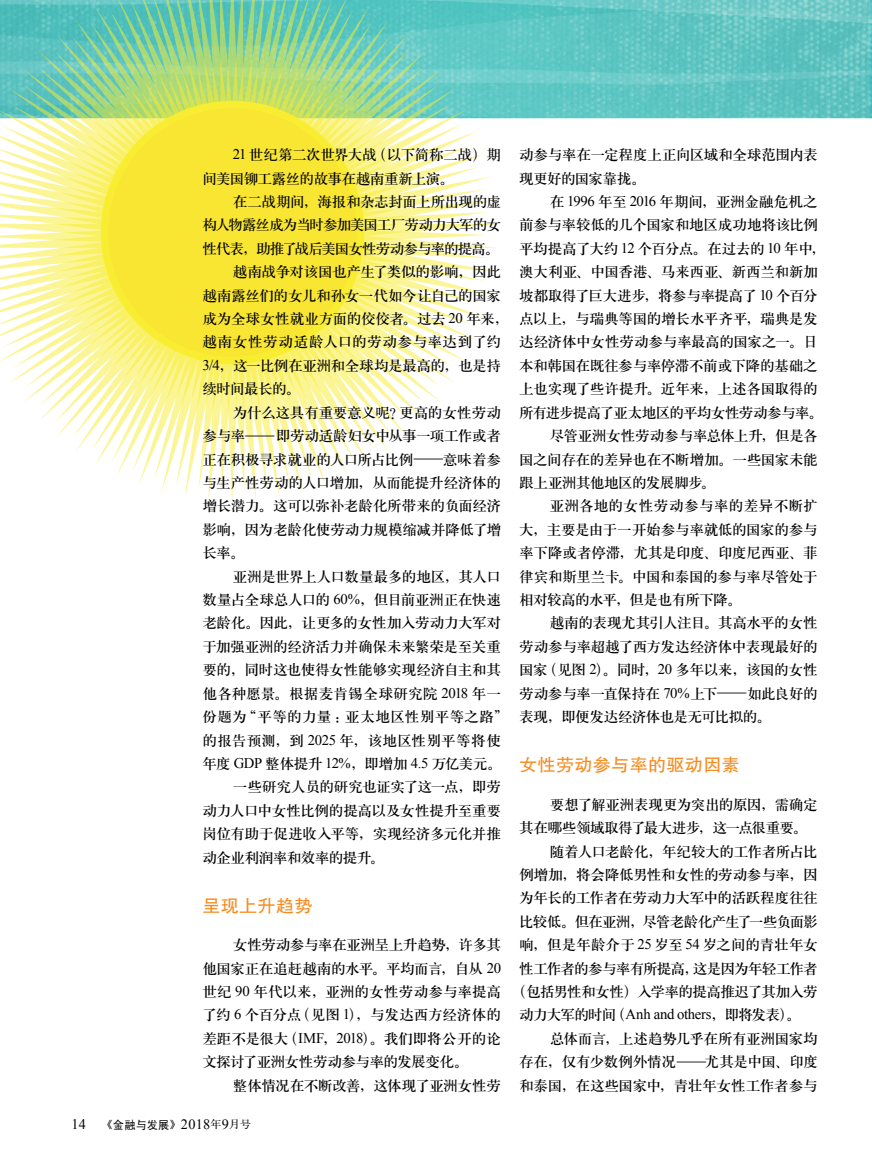
<style>
.page{position:relative;width:872px;height:1170px;background:#fff}
.page>*{position:absolute;margin:0;border:0;box-sizing:border-box;transform-origin:0 0}
.t1{font:17.7px "FZHTK GBK1 0";letter-spacing:.02em;color:#f68b1e}
.t2{font:14.7px/23.4px "H Ya 3 gj";letter-spacing:-.035em;color:#000}
.t3{font:14.7px "H Ya 3 gj";letter-spacing:-.055em;color:#000}
.t4{font:14.7px "H Ya 3 gj";letter-spacing:-.065em;color:#000}
.t5{font:14.7px "H Ya 3 gj";letter-spacing:-.06em;color:#000}
.t6{font:14.7px "H Ya 3 gj";letter-spacing:.025em;color:#000}
.t7{font:14.7px "H Ya 3 gj";letter-spacing:.015em;color:#000}
.t8{font:14.7px "H Ya 3 gj";letter-spacing:-.085em;color:#000}
.t9{font:14.7px "H Ya 3 gj";letter-spacing:-.08em;color:#000}
.t10{font:14.7px "H Ya 3 gj";letter-spacing:.005em;color:#000}
.t11{font:14.7px "H Ya 3 gj";letter-spacing:-.01em;color:#000}
.t12{font:11.55px "Sim Hei";color:#000}
.s1{font-family:"Times New Roman"}
.s2{font-size:10.35px}
.s3{font-family:"Times New Roman";font-size:14.55px}
.s4{font-family:"FZHTK GBK1 0";font-size:10.05px}
.s5{font-family:"Times New Roman";font-size:14.25px}
.s6{font-family:"FZS3 K GBK1 0";font-size:10.65px}
</style>
<div class="page">
<img style="left:499px;top:0;width:373px;height:118px">
<svg style="left:184px;top:0;width:315px;height:502px"></svg>
<svg style="left:0;top:0;width:488px;height:492px"></svg>
<p class="t2" style="left:202px;top:143px;width:300px;text-indent:31px"><span class="s1">21</span> 世纪第二次世界大战（以下简称二战）期间美国铆工露丝的故事在越南重新上演。</p>
<p class="t2" style="left:233px;top:190px;width:270px">在二战期间，海报和杂志封面上所出现的虚</p>
<p class="t8" style="left:202px;top:217px;width:300px">构人物露丝成为当时参加美国工厂劳动力大军的女</p>
<p class="t9" style="left:202px;top:241px;width:298px">性代表，助推了战后美国女性劳动参与率的提高。</p>
<p class="t2" style="left:233px;top:260px;width:270px">越南战争对该国也产生了类似的影响，因此</p>
<p class="t2" style="left:202px;top:283px;width:300px">越南露丝们的女儿和孙女一代如今让自己的国家</p>
<p class="t2" style="left:202px;top:307px;width:308px">成为全球女性就业方面的佼佼者。过去 <span class="s1">20</span> 年来，</p>
<p class="t6" style="left:202px;top:334px;width:300px">越南女性劳动适龄人口的劳动参与率达到了约</p>
<p class="t2" style="left:202px;top:354px;width:300px"><span class="s1">3/4</span>，这一比例在亚洲和全球均是最高的，也是持</p>
<p class="t2" style="left:202px;top:377px;width:99px">续时间最长的。</p>
<p class="t2" style="left:233px;top:400px;width:270px">为什么这具有重要意义呢？更高的女性劳动</p>
<p class="t2" style="left:202px;top:424px;width:300px">参与率<span class="s2">—</span>即劳动适龄妇女中从事一项工作或者</p>
<p class="t2" style="left:202px;top:447px;width:300px">正在积极寻求就业的人口所占比例<span class="s2">—</span>意味着参</p>
<p class="t2" style="left:202px;top:471px;width:300px">与生产性劳动的人口增加，从而能提升经济体的</p>
<p class="t2" style="left:202px;top:494px;width:300px">增长潜力。这可以弥补老龄化所带来的负面经济</p>
<p class="t2" style="left:202px;top:517px;width:300px">影响，因为老龄化使劳动力规模缩减并降低了增</p>
<p class="t2" style="left:202px;top:541px;width:44px">长率。</p>
<p class="t2" style="left:233px;top:564px;width:270px">亚洲是世界上人口数量最多的地区，其人口</p>
<p class="t2" style="left:202px;top:588px;width:300px">数量占全球总人口的 <span class="s1">60%</span>，但目前亚洲正在快速</p>
<p class="t2" style="left:202px;top:611px;width:300px">老龄化。因此，让更多的女性加入劳动力大军对</p>
<p class="t2" style="left:202px;top:634px;width:300px">于加强亚洲的经济活力并确保未来繁荣是至关重</p>
<p class="t2" style="left:202px;top:658px;width:300px">要的，同时这也使得女性能够实现经济自主和其</p>
<p class="t10" style="left:202px;top:686px;width:300px">他各种愿景。根据麦肯锡全球研究院 <span class="s1">2018</span> 年一</p>
<p class="t6" style="left:202px;top:709px;width:308px">份题为“平等的力量：亚太地区性别平等之路”</p>
<p class="t7" style="left:202px;top:732px;width:300px">的报告预测，到 <span class="s1">2025</span> 年，该地区性别平等将使</p>
<p class="t3" style="left:202px;top:756px;width:301px">年度 <span class="s1">GDP</span> 整体提升 <span class="s1">12%</span>，即增加 <span class="s1">4.5</span> 万亿美元。</p>
<p class="t2" style="left:233px;top:775px;width:270px">一些研究人员的研究也证实了这一点，即劳</p>
<p class="t2" style="left:202px;top:798px;width:300px">动力人口中女性比例的提高以及女性提升至重要</p>
<p class="t2" style="left:202px;top:822px;width:300px">岗位有助于促进收入平等，实现经济多元化并推</p>
<p class="t2" style="left:202px;top:845px;width:183px">动企业利润率和效率的提升。</p>
<p class="t1" style="left:202px;top:895px;width:112px">呈现上升趋势</p>
<p class="t2" style="left:202px;top:933px;width:300px;text-align:justify;text-indent:31px">女性劳动参与率在亚洲呈上升趋势，许多其他国家正在追赶越南的水平。平均而言，自从 <span class="s1">20</span>世纪 <span class="s1">90</span> 年代以来，亚洲的女性劳动参与率提高了约 <span class="s1">6</span> 个百分点（见图 <span class="s1">1</span>），与发达西方经济体的差距不是很大（<span class="s1">IMF</span>，<span class="s1">2018</span>）。我们即将公开的论文探讨了亚洲女性劳动参与率的发展变化。</p>
<p class="t2" style="left:233px;top:1073px;width:270px">整体情况在不断改善，这体现了亚洲女性劳</p>
<p class="t12" style="left:72px;top:1118px;width:181px"><span class="s3">14</span> <span class="s4">《</span>金融与发展<span class="s4">》</span> <span class="s5">2018</span><span class="s6">年</span><span class="s5">9</span><span class="s6">月号</span></p>
<p class="t2" style="left:519px;top:143px;width:300px">动参与率在一定程度上正向区域和全球范围内表现更好的国家靠拢。</p>
<p class="t11" style="left:550px;top:194px;width:270px">在 <span class="s1">1996</span> 年至 <span class="s1">2016</span> 年期间，亚洲金融危机之</p>
<p class="t2" style="left:519px;top:213px;width:300px">前参与率较低的几个国家和地区成功地将该比例</p>
<p class="t2" style="left:519px;top:237px;width:308px">平均提高了大约 <span class="s1">12</span> 个百分点。在过去的 <span class="s1">10</span> 年中，</p>
<p class="t2" style="left:519px;top:260px;width:300px">澳大利亚、中国香港、马来西亚、新西兰和新加</p>
<p class="t2" style="left:519px;top:283px;width:300px">坡都取得了巨大进步，将参与率提高了 <span class="s1">10</span> 个百分</p>
<p class="t2" style="left:519px;top:307px;width:300px">点以上，与瑞典等国的增长水平齐平，瑞典是发</p>
<p class="t2" style="left:519px;top:330px;width:300px">达经济体中女性劳动参与率最高的国家之一。日</p>
<p class="t2" style="left:519px;top:354px;width:300px">本和韩国在既往参与率停滞不前或下降的基础之</p>
<p class="t2" style="left:519px;top:377px;width:300px">上也实现了些许提升。近年来，上述各国取得的</p>
<p class="t5" style="left:519px;top:405px;width:305px">所有进步提高了亚太地区的平均女性劳动参与率。</p>
<p class="t2" style="left:550px;top:424px;width:270px">尽管亚洲女性劳动参与率总体上升，但是各</p>
<p class="t2" style="left:519px;top:447px;width:300px">国之间存在的差异也在不断增加。一些国家未能</p>
<p class="t2" style="left:519px;top:471px;width:197px">跟上亚洲其他地区的发展脚步。</p>
<p class="t7" style="left:550px;top:498px;width:270px">亚洲各地的女性劳动参与率的差异不断扩</p>
<p class="t2" style="left:519px;top:517px;width:300px">大，主要是由于一开始参与率就低的国家的参与</p>
<p class="t2" style="left:519px;top:541px;width:300px">率下降或者停滞，尤其是印度、印度尼西亚、菲</p>
<p class="t2" style="left:519px;top:564px;width:300px">律宾和斯里兰卡。中国和泰国的参与率尽管处于</p>
<p class="t2" style="left:519px;top:588px;width:224px">相对较高的水平，但是也有所下降。</p>
<p class="t2" style="left:550px;top:611px;width:270px">越南的表现尤其引人注目。其高水平的女性</p>
<p class="t2" style="left:519px;top:634px;width:300px">劳动参与率超越了西方发达经济体中表现最好的</p>
<p class="t2" style="left:519px;top:658px;width:300px">国家（见图 <span class="s1">2</span>）。同时，<span class="s1">20</span> 多年以来，该国的女性</p>
<p class="t2" style="left:519px;top:681px;width:300px">劳动参与率一直保持在 <span class="s1">70%</span>上下<span class="s2">—</span>如此良好的</p>
<p class="t2" style="left:519px;top:705px;width:253px">表现，即便发达经济体也是无可比拟的。</p>
<p class="t1" style="left:519px;top:755px;width:222px">女性劳动参与率的驱动因素</p>
<p class="t2" style="left:550px;top:792px;width:270px">要想了解亚洲表现更为突出的原因，需确定</p>
<p class="t3" style="left:519px;top:820px;width:289px">其在哪些领域取得了最大进步，这一点很重要。</p>
<p class="t2" style="left:550px;top:839px;width:270px">随着人口老龄化，年纪较大的工作者所占比</p>
<p class="t2" style="left:519px;top:862px;width:300px">例增加，将会降低男性和女性的劳动参与率，因</p>
<p class="t2" style="left:519px;top:886px;width:300px">为年长的工作者在劳动力大军中的活跃程度往往</p>
<p class="t4" style="left:519px;top:914px;width:300px">比较低。但在亚洲，尽管老龄化产生了一些负面影</p>
<p class="t2" style="left:519px;top:933px;width:300px">响，但是年龄介于 <span class="s1">25</span> 岁至 <span class="s1">54</span> 岁之间的青壮年女</p>
<p class="t5" style="left:519px;top:960px;width:300px">性工作者的参与率有所提高，这是因为年轻工作者</p>
<p class="t3" style="left:512px;top:984px;width:308px">（包括男性和女性）入学率的提高推迟了其加入劳</p>
<p class="t4" style="left:519px;top:1007px;width:283px">动力大军的时间（<span class="s1">Anh and others</span>，即将发表）。</p>
<p class="t2" style="left:550px;top:1026px;width:270px">总体而言，上述趋势几乎在所有亚洲国家均</p>
<p class="t2" style="left:519px;top:1050px;width:300px">存在，仅有少数例外情况<span class="s2">—</span>尤其是中国、印度</p>
<p class="t2" style="left:519px;top:1073px;width:300px">和泰国，在这些国家中，青壮年女性工作者参与</p>
</div>
